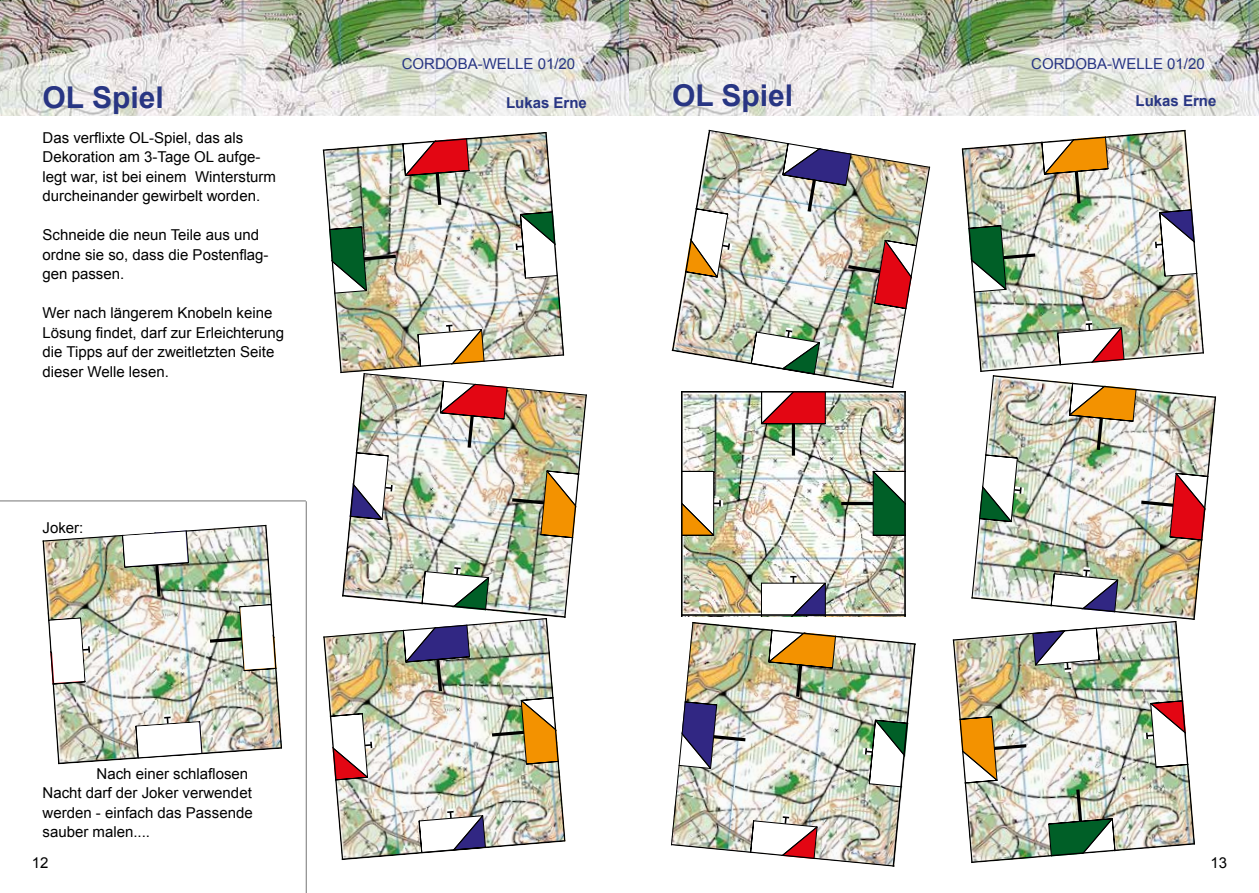
<style>
.page{position:relative;width:1259px;height:893px;background:#fff}
.page>*{position:absolute;margin:0;border:0;box-sizing:border-box;transform-origin:0 0}
.t1{font:700 30px "Arial";color:#283583}
.t2{font:15px/19.5px "Arial";color:#000}
.t3{font:15px "Arial";color:#283583}
.t4{font:700 15px "Arial";color:#283583}
</style>
<div class="page">
<img style="left:0;top:0;width:1259px;height:116px">
<img style="left:671px;top:622px;width:245px;height:245px">
<img style="left:682px;top:425px;width:222px;height:189px">
<div style="left:790px;top:573px;width:6px;height:7px;background:#f5f5f5"></div>
<div style="left:717px;top:500px;width:6px;height:7px;background:#fff"></div>
<svg style="left:871px;top:470px;width:33px;height:67px"></svg>
<hr style="left:681px;top:392px;width:1px;height:224px;background:#000">
<hr style="left:904px;top:392px;width:1px;height:224px;background:#000">
<hr style="left:681px;top:614px;width:224px;height:2px;background:#000">
<hr style="left:792px;top:424px;width:3px;height:32px;background:#000">
<hr style="left:841px;top:502px;width:32px;height:3px;background:#000">
<svg style="left:759px;top:576px;width:68px;height:40px"></svg>
<svg style="left:682px;top:469px;width:39px;height:68px"></svg>
<img style="left:952px;top:130px;width:264px;height:733px">
<img style="left:671px;top:130px;width:259px;height:295px">
<img style="left:323px;top:132px;width:264px;height:728px">
<img style="left:43px;top:525px;width:239px;height:239px">
<hr style="left:306px;top:501px;width:1px;height:392px;background:#000">
<hr style="left:0;top:501px;width:306px;height:1px;background:#000">
<p class="t3" style="left:402px;top:54px;width:175px">CORDOBA-WELLE 01/20</p>
<p class="t3" style="left:1031px;top:54px;width:175px">CORDOBA-WELLE 01/20</p>
<h1 class="t1" style="left:43px;top:77px;width:123px">OL Spiel</h1>
<p class="t4" style="left:506px;top:93px;width:82px">Lukas Erne</p>
<p class="t2" style="left:43px;top:128px;width:235px">Das verflixte OL-Spiel, das als Dekoration am 3-Tage OL aufge&shy;legt war, ist bei einem Wintersturm durcheinander gewirbelt worden.</p>
<p class="t2" style="left:43px;top:225px;width:227px">Schneide die neun Teile aus und ordne sie so, dass die Postenflag&shy;gen passen.</p>
<p class="t2" style="left:43px;top:303px;width:243px">Wer nach längerem Knobeln keine<br>Lösung findet, darf zur Erleichterung die Tipps auf der zweitletzten Seite dieser Welle lesen.</p>
<p class="t2" style="left:43px;top:518px;width:42px">Joker:</p>
<h1 class="t1" style="left:672px;top:76px;width:123px">OL Spiel</h1>
<p class="t4" style="left:1135px;top:91px;width:82px">Lukas Erne</p>
<p class="t2" style="left:43px;top:764px;width:212px;text-indent:54px">Nach einer schlaflosen<br>Nacht darf der Joker verwendet werden - einfach das Passende sauber malen....</p>
<p class="t2" style="left:32px;top:853px;width:18px">12</p>
<p class="t2" style="left:1210px;top:853px;width:18px">13</p>
</div>
